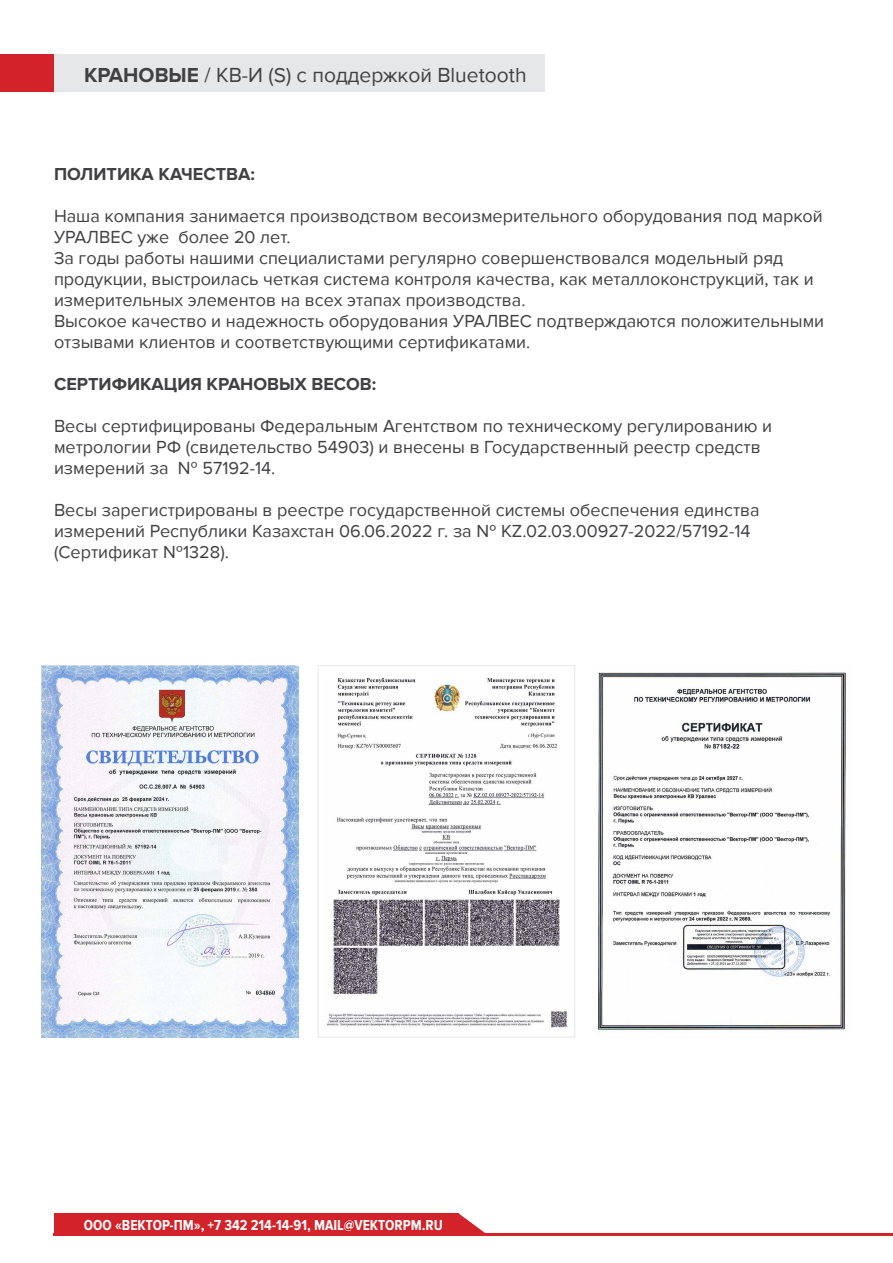
<style>
.page{position:relative;width:893px;height:1263px;background:#fff}
.page>*{position:absolute;margin:0;border:0;box-sizing:border-box;transform-origin:0 0}
.t1{font:21px "Proxima Nova";color:#414042}
.t2{font:18px/21px "Proxima Nova";color:#414042}
.t3{font:700 18px "Proxima Nova";color:#414042}
.t4{font:700 15px "Proxima Nova Cond";color:#fff}
.s1{font-weight:700}
</style>
<div class="page">
<div style="left:54px;top:1213px;width:404px;height:22px;background:#d2232a"></div>
<svg style="left:458px;top:1213px;width:27px;height:20px"></svg>
<hr style="left:54px;top:1233px;width:839px;height:2px;background:#d2232a">
<div style="left:0;top:55px;width:54px;height:37px;background:#d2232a"></div>
<div style="left:54px;top:55px;width:490px;height:37px;background:#e6e7e8"></div>
<img style="left:42px;top:666px;width:257px;height:371px">
<img style="left:597px;top:672px;width:249px;height:360px">
<img style="left:327px;top:678px;width:240px;height:350px">
<div style="left:318px;top:665px;width:257px;height:372px;border:1px solid #e6e7e8"></div>
<p class="t1" style="left:84px;top:62px;width:444px"><span class="s1">КРАНОВЫЕ</span> / КВ-И (S) с поддержкой Bluetooth</p>
<p class="t3" style="left:54px;top:164px;width:202px">ПОЛИТИКА КАЧЕСТВА:</p>
<p class="t2" style="left:54px;top:206px;width:772px">Наша компания занимается производством весоизмерительного оборудования под маркой УРАЛВЕС уже более 20 лет.<br>За годы работы нашими специалистами регулярно совершенствовался модельный ряд продукции, выстроилась четкая система контроля качества, как металлоконструкций, так и измерительных элементов на всех этапах производства.<br>Высокое качество и надежность оборудования УРАЛВЕС подтверждаются положительными отзывами клиентов и соответствующими сертификатами.</p>
<p class="t3" style="left:54px;top:374px;width:324px">СЕРТИФИКАЦИЯ КРАНОВЫХ ВЕСОВ:</p>
<p class="t2" style="left:54px;top:416px;width:720px">Весы сертифицированы Федеральным Агентством по техническому регулированию и метрологии РФ (свидетельство 54903) и внесены в Государственный реестр средств измерений за № 57192-14.</p>
<p class="t2" style="left:54px;top:500px;width:707px">Весы зарегистрированы в реестре государственной системы обеспечения единства измерений Республики Казахстан 06.06.2022 г. за № KZ.02.03.00927-2022/57192-14 (Сертификат №1328).</p>
<p class="t4" style="left:84px;top:1216px;width:360px">ООО «ВЕКТОР-ПМ», +7 342 214-14-91, MAIL@VEKTORPM.RU</p>
</div>
